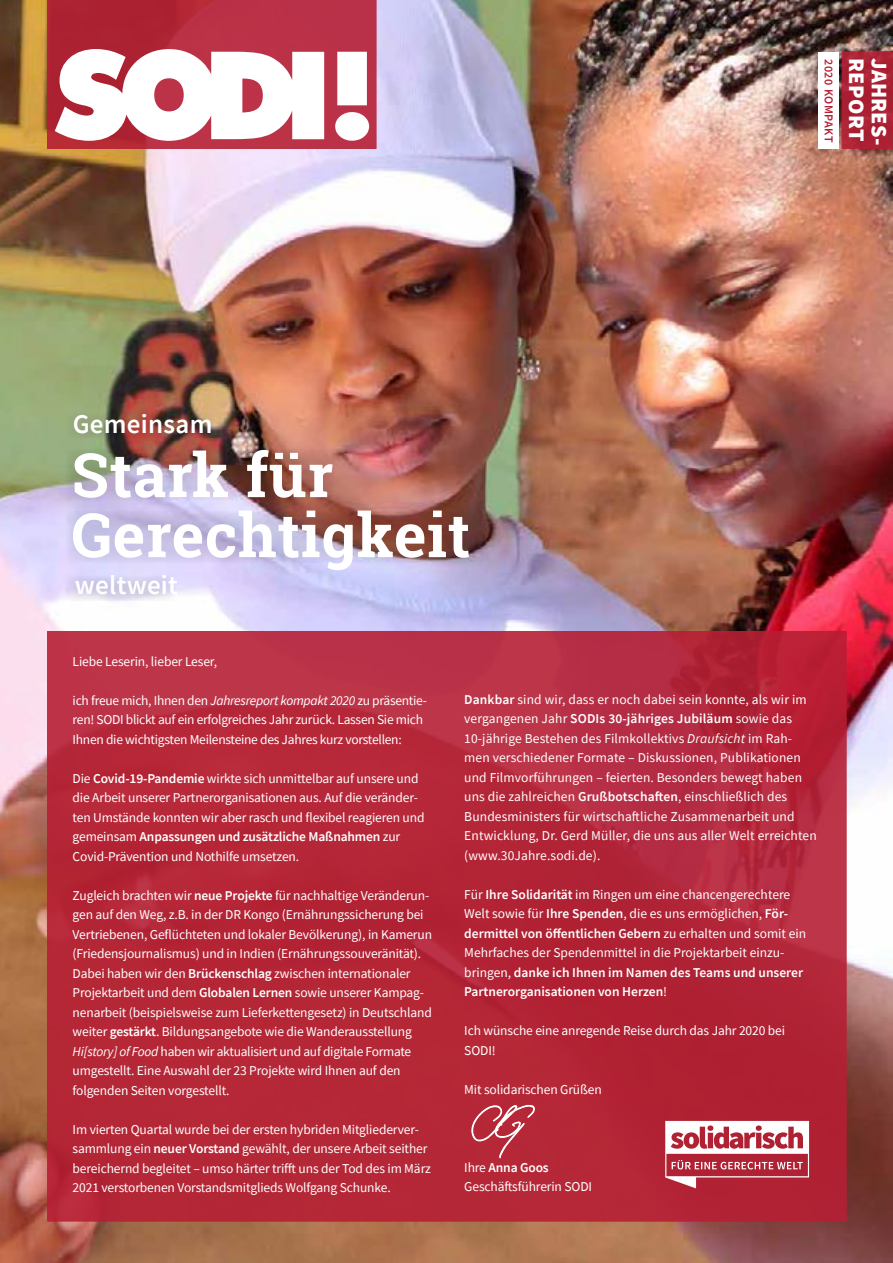
<style>
.page{position:relative;width:893px;height:1263px;background:#fff}
.page>*{position:absolute;margin:0;border:0;box-sizing:border-box;transform-origin:0 0}
.t1{font:700 61.2px/60px "Roboto Slab";letter-spacing:.01em;color:#fff}
.t2{font:600 27px "Source Sans Pro";letter-spacing:.01em;color:#fff}
.t3{font:900 22.2px "Source Sans Pro";letter-spacing:.01em;color:#fff}
.t4{font:13.5px/19.5px "Source Sans Pro";letter-spacing:-.01em;color:#fff}
.t5{font:13.5px/19.5px "Source Sans Pro";letter-spacing:.01em;color:#fff}
.t6{font:600 12.15px "Source Sans Pro";letter-spacing:.04em;color:#b61f34}
.s1{font-style:italic}
.s2{font-weight:600}
</style>
<div class="page">
<img style="left:0;top:0;width:893px;height:1263px">
<div style="left:48px;top:631px;width:798px;height:590px;background:linear-gradient(to bottom,#b72c41,#b22332)"></div>
<svg style="left:47px;top:0;width:329px;height:149px;background:#b52b3f"></svg>
<svg style="left:842px;top:52px;width:51px;height:97px;background:#ab2033"></svg>
<div style="left:818px;top:52px;width:21px;height:96px;background:#fff"></div>
<svg style="left:665px;top:1121px;width:144px;height:67px"></svg>
<svg style="left:55px;top:49px;width:314px;height:92px"></svg>
<svg style="left:472px;top:1105px;width:63px;height:53px;background:#c04855"></svg>
<svg style="left:66px;top:511px;width:410px;height:52px;background:#ac93a7"></svg>
<img style="left:66px;top:449px;width:269px;height:52px">
<svg style="left:66px;top:413px;width:149px;height:25px;background:#805f4a"></svg>
<svg style="left:66px;top:576px;width:109px;height:25px;background:#d8d5ec"></svg>
<p class="t6" style="left:837px;top:59px;width:85px;rotate:90deg">2020 KOMPAKT</p>
<h3 class="t3" style="left:872px;top:58px;width:85px;rotate:90deg">REPORT</h3>
<h3 class="t3" style="left:895px;top:58px;width:89px;rotate:90deg">JAHRES-</h3>
<h2 class="t2" style="left:73px;top:406px;width:141px">Gemeinsam</h2>
<h1 class="t1" style="left:72px;top:444px;width:400px">Stark für<br>Gerechtigkeit</h1>
<h2 class="t2" style="left:75px;top:567px;width:105px">weltweit</h2>
<p class="t4" style="left:73px;top:651px;width:146px">Liebe Leserin, lieber Leser,</p>
<p class="t4" style="left:73px;top:690px;width:356px">ich freue mich, Ihnen den <span class="s1">Jahresreport kompakt 2020</span> zu präsentie&shy;ren! SODI blickt auf ein erfolgreiches Jahr zurück. Lassen Sie mich<br>Ihnen die wichtigsten Meilensteine des Jahres kurz vorstellen:</p>
<p class="t4" style="left:73px;top:768px;width:353px">Die <span class="s2">Covid-19-Pandemie</span> wirkte sich unmittelbar auf unsere und die Arbeit unserer Partnerorganisationen aus. Auf die veränder&shy;ten Umstände konnten wir aber rasch und flexibel reagieren und gemeinsam <span class="s2">Anpassungen und zusätzliche Maßnahmen</span> zur Covid-Prävention und Nothilfe umsetzen.</p>
<p class="t4" style="left:73px;top:885px;width:361px">Zugleich brachten wir <span class="s2">neue Projekte</span> für nachhaltige Veränderun&shy;gen auf den Weg, z.B. in der DR Kongo (Ernährungssicherung bei Vertriebenen, Geflüchteten und lokaler Bevölkerung), in Kamerun (Friedensjournalismus) und in Indien (Ernährungssouveränität).<br>Dabei haben wir den <span class="s2">Brückenschlag</span> zwischen internationaler Projektarbeit und dem <span class="s2">Globalen Lernen</span> sowie unserer Kampag&shy;nenarbeit (beispielsweise zum Lieferkettengesetz) in Deutschland weiter <span class="s2">gestärkt</span>. Bildungsangebote wie die Wanderausstellung <span class="s1">Hi[story] of Food</span> haben wir aktualisiert und auf digitale Formate umgestellt. Eine Auswahl der 23 Projekte wird Ihnen auf den folgenden Seiten vorgestellt.</p>
<p class="t4" style="left:73px;top:1119px;width:360px">Im vierten Quartal wurde bei der ersten hybriden Mitgliederver&shy;sammlung ein <span class="s2">neuer Vorstand</span> gewählt, der unsere Arbeit seither bereichernd begleitet – umso härter trifft uns der Tod des im März 2021 verstorbenen Vorstandsmitglieds Wolfgang Schunke.</p>
<p class="t5" style="left:464px;top:689px;width:354px"><span class="s2">Dankbar</span> sind wir, dass er noch dabei sein konnte, als wir im vergangenen Jahr <span class="s2">SODIs 30-jähriges Jubiläum</span> sowie das 10-jährige Bestehen des Filmkollektivs <span class="s1">Draufsicht</span> im Rah&shy;men verschiedener Formate – Diskussionen, Publikationen und Filmvorführungen – feierten. Besonders bewegt haben uns die zahlreichen <span class="s2">Grußbotschaften</span>, einschließlich des Bundesministers für wirtschaftliche Zusammenarbeit und Entwicklung, Dr. Gerd Müller, die uns aus aller Welt erreichten (www.30Jahre.sodi.de).</p>
<p class="t4" style="left:464px;top:884px;width:343px">Für <span class="s2">Ihre Solidarität</span> im Ringen um eine chancengerechtere Welt sowie für <span class="s2">Ihre Spenden</span>, die es uns ermöglichen, <span class="s2">För&shy;dermittel von öffentlichen Gebern</span> zu erhalten und somit ein Mehrfaches der Spendenmittel in die Projektarbeit einzu&shy;bringen, <span class="s2">danke ich Ihnen im Namen des Teams und unserer Partnerorganisationen von Herzen</span>!</p>
<p class="t4" style="left:464px;top:1021px;width:322px">Ich wünsche eine anregende Reise durch das Jahr 2020 bei<br>SODI!</p>
<p class="t4" style="left:464px;top:1079px;width:139px">Mit solidarischen Grüßen</p>
<p class="t4" style="left:464px;top:1157px;width:129px">Ihre <span class="s2">Anna Goos<br></span>Geschäftsführerin SODI</p>
</div>
